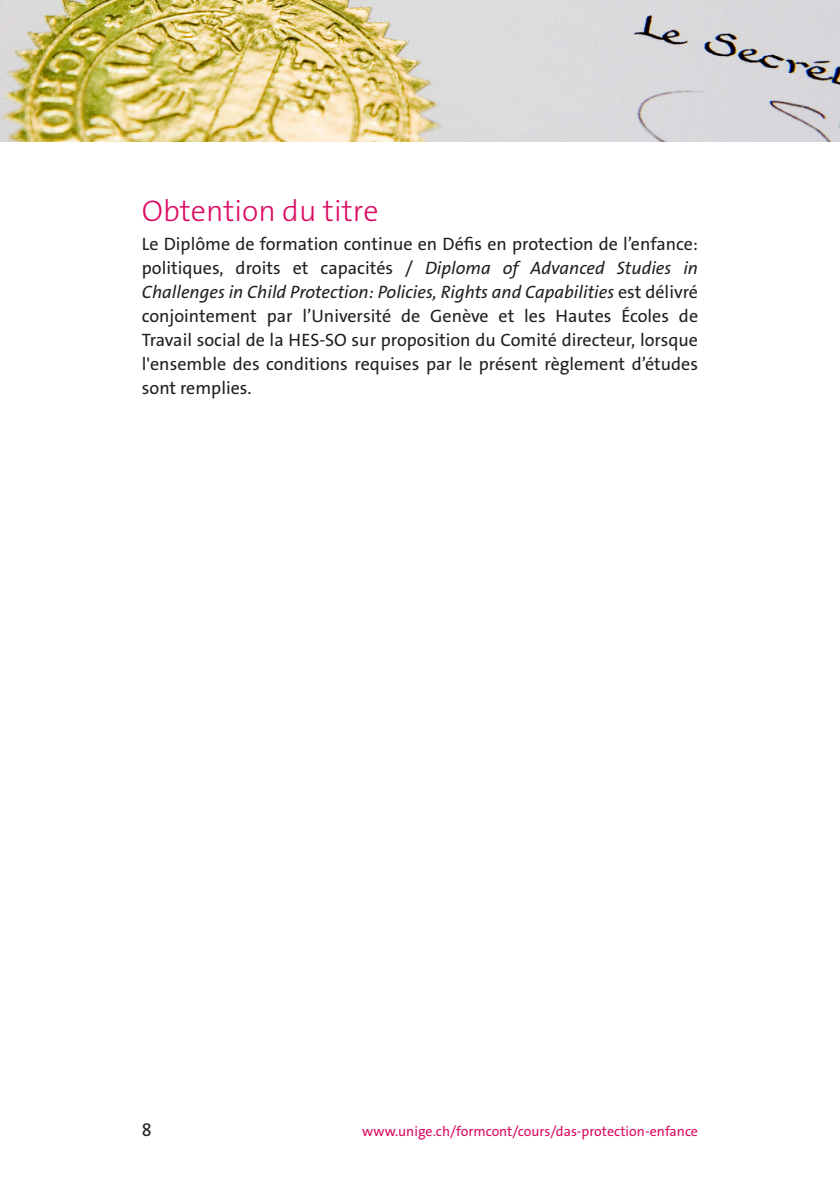
<style>
.page{position:relative;width:840px;height:1191px;background:#fff}
.page>*{position:absolute;margin:0;border:0;box-sizing:border-box;transform-origin:0 0}
.texte{font:300 30px "The Sans Os F";color:#db0a62}
.texte-2{font:18px/24px "The Sans Os F";color:#231f20;text-align:justify}
.t1{font:14px "The Sans Os F";color:#db0a62}
.s1{font-style:italic}
</style>
<div class="page">
<img style="left:0;top:0;width:839px;height:142px">
<p class="texte" style="left:142px;top:191px;width:238px">Obtention du titre</p>
<p class="texte-2" style="left:142px;top:232px;width:557px">Le Diplôme de formation continue en Défis en protection de l’enfance: politiques, droits et capacités / <span class="s1">Diploma of Advanced Studies in Challenges in Child Protection: Policies, Rights and Capabilities</span> est délivré conjointement par l’Université de Genève et les Hautes Écoles de Travail social de la HES-SO sur proposition du Comité directeur, lorsque l'ensemble des conditions requises par le présent règlement d’études sont remplies.</p>
<p class="texte-2" style="left:142px;top:1118px;width:11px">8</p>
<p class="t1" style="left:362px;top:1122px;width:337px">www.unige.ch/formcont/cours/das-protection-enfance</p>
</div>
